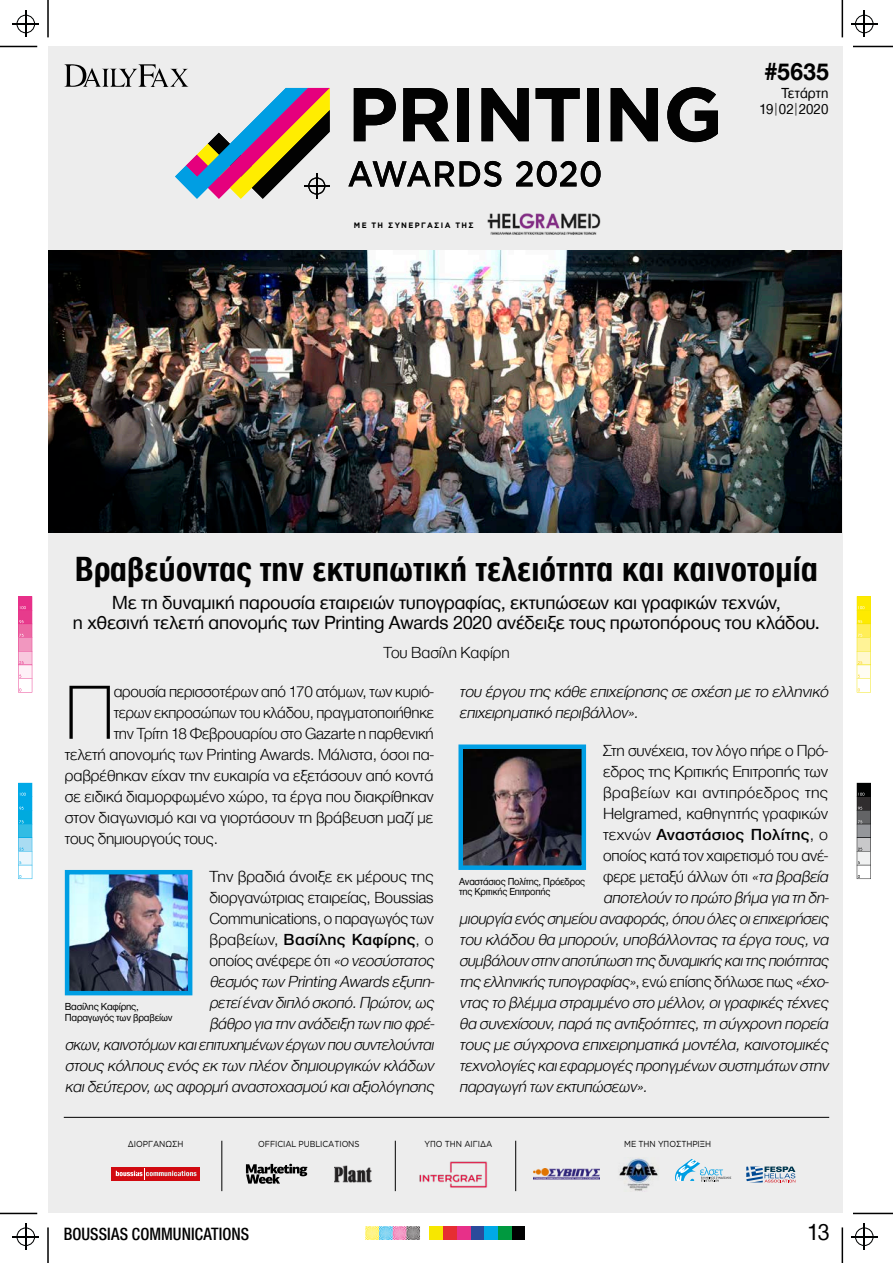
<style>
.page{position:relative;width:893px;height:1263px;background:#fff}
.page>*{position:absolute;margin:0;border:0;box-sizing:border-box;transform-origin:0 0}
.t1{font:200 79.5px "CF Helvetica";color:#000}
.t2{font:700 36px "CF Helvetica Cond";letter-spacing:.01em;color:#020202}
.t3{font:700 25.5px "CF Helvetica";color:#000;scale:.95 1}
.t4{font:24px "CF Helvetica";color:#000;scale:.95 1}
.t5{font:19.5px/19.5px "CF Helvetica";letter-spacing:-.01em;color:#020202;text-align:center}
.t6{font:500 18.3px "CF Helvetica Cond";color:#000;scale:.95 1}
.t7{font:italic 300 16.5px/21px "CF Helvetica";letter-spacing:-.01em;color:#000;text-align:right}
.t8{font:300 16.5px "CF Helvetica";letter-spacing:-.005em;color:#000}
.t9{font:300 16.5px "CF Helvetica";letter-spacing:.02em;color:#000}
.t10{font:500 16.5px "CF Helvetica";letter-spacing:.015em;color:#000}
.t11{font:15px/16.4px "CF Helvetica";letter-spacing:.005em;color:#000;text-align:right;scale:.95 1}
.t12{font:10.5px/10.5px "CF Helvetica";letter-spacing:-.02em;color:#000;scale:.95 1}
.t13{font:10.5px/10.5px "CF Helvetica";letter-spacing:-.02em;color:#000}
.t14{font:8.7px "Gotham";letter-spacing:-.01em;color:#000;scale:.91 1}
.t15{font:700 7.8px "Gotham";letter-spacing:.18em;color:#000;scale:.94 1}
.s1{font-style:normal}
.s2{font-weight:500;font-style:normal}
.s3{font-weight:300}
.s4{font-style:italic}
</style>
<div class="page">
<div style="left:48px;top:46px;width:794px;height:1167px;background:#ededed"></div>
<hr style="left:12px;top:23px;width:27px;height:2px;background:#010202">
<svg style="left:17px;top:11px;width:18px;height:26px"></svg>
<hr style="left:851px;top:23px;width:27px;height:2px;background:#010202">
<svg style="left:855px;top:11px;width:18px;height:26px"></svg>
<svg style="left:12px;top:1223px;width:27px;height:27px"></svg>
<svg style="left:851px;top:1223px;width:27px;height:27px"></svg>
<svg style="left:857px;top:596px;width:14px;height:96px"></svg>
<svg style="left:18px;top:596px;width:14px;height:96px"></svg>
<svg style="left:18px;top:783px;width:14px;height:96px"></svg>
<svg style="left:857px;top:783px;width:14px;height:96px"></svg>
<div style="left:511px;top:1226px;width:14px;height:14px;background:#010202"></div>
<div style="left:498px;top:1226px;width:13px;height:14px;background:#00993f"></div>
<div style="left:484px;top:1226px;width:14px;height:14px;background:#00a9e7"></div>
<div style="left:470px;top:1226px;width:14px;height:14px;background:#2b4b9b"></div>
<div style="left:457px;top:1226px;width:13px;height:14px;background:#e73089"></div>
<div style="left:443px;top:1226px;width:14px;height:14px;background:#e62e32"></div>
<div style="left:429px;top:1226px;width:14px;height:14px;background:#f7e700"></div>
<svg style="left:365px;top:1226px;width:55px;height:14px"></svg>
<hr style="left:47px;top:0;width:2px;height:37px;background:#000">
<hr style="left:0;top:46px;width:37px;height:1px;background:#000">
<hr style="left:0;top:1213px;width:37px;height:1px;background:#000">
<hr style="left:47px;top:1227px;width:2px;height:36px;background:#000">
<hr style="left:842px;top:0;width:1px;height:37px;background:#000">
<hr style="left:853px;top:46px;width:40px;height:1px;background:#000">
<hr style="left:853px;top:1213px;width:40px;height:1px;background:#000">
<hr style="left:842px;top:1227px;width:1px;height:36px;background:#000">
<img style="left:70px;top:875px;width:117px;height:115px">
<div style="left:65px;top:870px;width:127px;height:125px;border:4px solid #009ee3"></div>
<img style="left:463px;top:749px;width:118px;height:116px">
<div style="left:458px;top:744px;width:128px;height:126px;border:4px solid #009ee3"></div>
<div style="left:112px;top:1167px;width:88px;height:14px;background:#d10a10"></div>
<svg style="left:116px;top:1168px;width:81px;height:12px"></svg>
<svg style="left:246px;top:1164px;width:61px;height:20px"></svg>
<img style="left:335px;top:1165px;width:37px;height:17px">
<img style="left:419px;top:1161px;width:69px;height:27px">
<img style="left:534px;top:1168px;width:66px;height:12px">
<img style="left:619px;top:1157px;width:39px;height:35px">
<svg style="left:675px;top:1159px;width:56px;height:22px"></svg>
<svg style="left:749px;top:1171px;width:47px;height:12px"></svg>
<svg style="left:746px;top:1166px;width:49px;height:16px"></svg>
<hr style="left:222px;top:1141px;width:1px;height:50px;background:#000">
<hr style="left:395px;top:1141px;width:1px;height:50px;background:#000">
<hr style="left:515px;top:1141px;width:1px;height:50px;background:#000">
<hr style="left:64px;top:1117px;width:765px;height:1px;background:#000">
<img style="left:487px;top:213px;width:114px;height:22px">
<svg style="left:64px;top:64px;width:266px;height:135px"></svg>
<svg style="left:354px;top:88px;width:42px;height:53px"></svg>
<svg style="left:403px;top:88px;width:46px;height:53px"></svg>
<div style="left:458px;top:88px;width:11px;height:53px;background:#020202"></div>
<svg style="left:481px;top:88px;width:48px;height:53px"></svg>
<svg style="left:536px;top:88px;width:44px;height:53px"></svg>
<div style="left:587px;top:88px;width:11px;height:53px;background:#020202"></div>
<svg style="left:611px;top:88px;width:47px;height:53px"></svg>
<svg style="left:667px;top:87px;width:51px;height:55px"></svg>
<svg style="left:348px;top:161px;width:153px;height:26px"></svg>
<svg style="left:516px;top:161px;width:85px;height:26px"></svg>
<img style="left:49px;top:251px;width:793px;height:282px">
<p class="t15" style="left:354px;top:221px;width:129px">ΜΕ ΤΗ ΣΥΝΕΡΓΑΣΊΑ ΤΗΣ</p>
<h3 class="t3" style="left:764px;top:58px;width:70px">#5635</h3>
<p class="t11" style="left:759px;top:85px;width:74px">Τετάρτη<br>19|02|2020</p>
<h2 class="t2" style="left:75px;top:550px;width:744px">Βραβεύοντας την εκτυπωτική τελειότητα και καινοτομία</h2>
<p class="t5" style="left:73px;top:593px;width:748px">Με τη δυναμική παρουσία εταιρειών τυπογραφίας, εκτυπώσεων και γραφικών τεχνών,<br>η χθεσινή τελετή απονομής των Printing Awards 2020 ανέδειξε τους πρωτοπόρους του κλάδου.</p>
<p class="t8" style="left:383px;top:644px;width:128px">Του Βασίλη Καφίρη</p>
<h1 class="t1" style="left:65px;top:670px;width:51px">Π</h1>
<p class="t8" style="left:114px;top:682px;width:322px">αρουσία περισσοτέρων από 170 ατόμων, των κυριό-</p>
<p class="t8" style="left:114px;top:703px;width:322px">τερων εκπροσώπων του κλάδου, πραγματοποιήθηκε</p>
<p class="t8" style="left:114px;top:724px;width:322px">την Τρίτη 18 Φεβρουαρίου στο Gazarte η παρθενική</p>
<p class="t8" style="left:65px;top:745px;width:370px">τελετή απονομής των Printing Awards. Μάλιστα, όσοι πα-</p>
<p class="t8" style="left:65px;top:766px;width:370px">ραβρέθηκαν είχαν την ευκαιρία να εξετάσουν από κοντά</p>
<p class="t8" style="left:65px;top:787px;width:370px">σε ειδικά διαμορφωμένο χώρο, τα έργα που διακρίθηκαν</p>
<p class="t8" style="left:65px;top:808px;width:370px">στον διαγωνισμό και να γιορτάσουν τη βράβευση μαζί με</p>
<p class="t8" style="left:65px;top:829px;width:155px">τους δημιουργούς τους.</p>
<p class="t7" style="left:65px;top:866px;width:373px"><span class="s1">Την βραδιά άνοιξε εκ μέρους της<br>διοργανώτριας εταιρείας, Boussias<br>Communications, ο παραγωγός των<br>βραβείων,</span> <span class="s2">Βασίλης Καφίρης</span><span class="s1">, ο<br>οποίος ανέφερε ότι</span> «ο νεοσύστατος<br>θεσμός των Printing Awards εξυπη-<br>ρετεί έναν διπλό σκοπό.Πρώτον,ως<br>βάθρο για την ανάδειξη των πιο φρέ-<br>σκων,καινοτόμων καιεπιτυχημένων έργων που συντελούνται στους κόλπους ενός εκ των πλέον δημιουργικών κλάδων καιδεύτερον,ως αφορμή αναστοχασμού καιαξιολόγησης</p>
<p class="t13" style="left:65px;top:1001px;width:109px">Βασίλης Καφίρης,<br>Παραγωγός των βραβείων</p>
<p class="t7" style="left:459px;top:681px;width:373px;text-align:left">του έργου της κάθε επιχείρησης σε σχέση με το ελληνικό επιχειρηματικό περιβάλλον».</p>
<p class="t8" style="left:603px;top:741px;width:227px">Στη συνέχεια, τον λόγο πήρε ο Πρό-</p>
<p class="t8" style="left:603px;top:762px;width:227px">εδρος της Κριτικής Επιτροπής των</p>
<p class="t9" style="left:603px;top:783px;width:227px">βραβείων και αντιπρόεδρος της</p>
<p class="t8" style="left:603px;top:804px;width:227px">Helgramed, καθηγητής γραφικών</p>
<p class="t10" style="left:603px;top:825px;width:227px"><span class="s3">τεχνών</span> Αναστάσιος Πολίτης<span class="s3">, ο</span></p>
<p class="t8" style="left:603px;top:846px;width:227px">οποίος κατά τον χαιρετισμό του ανέ-</p>
<p class="t8" style="left:603px;top:867px;width:230px">φερε μεταξύ άλλων ότι <span class="s4">«τα βραβεία</span></p>
<p class="t7" style="left:603px;top:887px;width:230px">αποτελούν το πρώτο βήμα για τη δη-</p>
<p class="t7" style="left:459px;top:908px;width:374px">μιουργία ενός σημείου αναφοράς,όπου όλες οιεπιχειρήσεις</p>
<p class="t7" style="left:459px;top:929px;width:374px">του κλάδου θα μπορούν,υποβάλλοντας τα έργα τους,να</p>
<p class="t7" style="left:459px;top:950px;width:374px">συμβάλουν στην αποτύπωση της δυναμικής καιτης ποιότητας</p>
<p class="t7" style="left:459px;top:971px;width:373px">της ελληνικής τυπογραφίας»<span class="s1">, ε ν ώ ε π ίσ η ς δ ή λ ω σ ε π ω ς</span> «έχο-</p>
<p class="t7" style="left:459px;top:992px;width:373px">ντας το βλέμμα στραμμένο στο μέλλον,οιγραφικές τέχνες</p>
<p class="t7" style="left:459px;top:1013px;width:373px">θα συνεχίσουν,παρά τις αντιξοότητες,τη σύγχρονη πορεία</p>
<p class="t7" style="left:459px;top:1034px;width:374px">τους με σύγχρονα επιχειρηματικά μοντέλα,καινοτομικές</p>
<p class="t7" style="left:459px;top:1055px;width:374px">τεχνολογίες καιεφαρμογές προηγμένων συστημάτων στην</p>
<p class="t7" style="left:459px;top:1076px;width:192px">παραγωγή των εκτυπώσεων».</p>
<p class="t12" style="left:459px;top:876px;width:134px">Αναστάσιος Πολίτης, Πρόεδρος της Κριτικής Επιτροπής</p>
<p class="t14" style="left:128px;top:1139px;width:63px">ΔΙΟΡΓΆΝΩΣΗ</p>
<p class="t14" style="left:258px;top:1139px;width:113px">OFFICIAL PUBLICATIONS</p>
<p class="t14" style="left:425px;top:1139px;width:75px">ΥΠΌ ΤΗΝ ΑΙΓΊΔΑ</p>
<p class="t14" style="left:624px;top:1139px;width:97px">ΜΕ ΤΗΝ ΥΠΟΣΤΉ ΡΙΞΗ</p>
<p class="t6" style="left:64px;top:1224px;width:197px">BOUSSIAS COMMUNICATIONS</p>
<h3 class="t4" style="left:807px;top:1219px;width:25px">13</h3>
</div>
